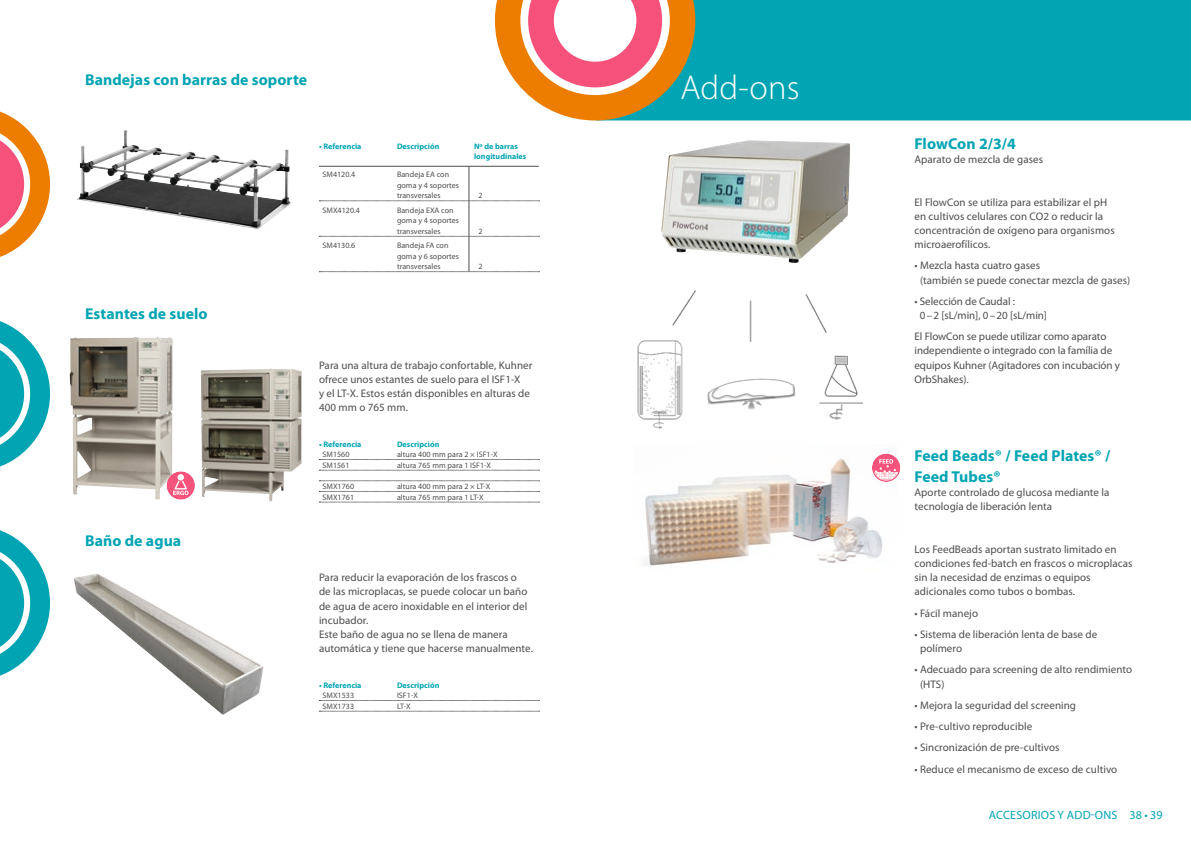
<style>
.page{position:relative;width:1191px;height:842px;background:#fff}
.page>*{position:absolute;margin:0;border:0;box-sizing:border-box;transform-origin:0 0}
.Head{font:300 34.5px "Myriad Pro";letter-spacing:.005em;color:#fff}
.Titel{font:700 15.8px "Myriad Pro";letter-spacing:.005em;color:#00a4b3}
.Titel__ohne_Abstand{font:700 15.8px/21.3px "Myriad Pro";letter-spacing:.005em;color:#00a4b3}
.Fusszeile{font:12px "Myriad Pro";letter-spacing:.02em;color:#00a4b3}
.Text{font:11px/14.2px "Myriad Pro";letter-spacing:.005em;color:#4d4d4c}
.Legende{font:8px/10.6px "Myriad Pro";letter-spacing:.005em;color:#4d4d4c}
.Absatzformat_2{font:8px "Myriad Pro";letter-spacing:.005em;color:#4d4d4c}
.Legende_Titel{font:700 8px/10.6px "Myriad Pro";letter-spacing:.005em;color:#00a4b3}
</style>
<div class="page">
<div style="left:695px;top:0;width:496px;height:120px;background:#00a4b3"></div>
<img style="left:77px;top:131px;width:215px;height:98px">
<svg style="left:319px;top:201px;width:220px;height:1px"></svg>
<svg style="left:319px;top:236px;width:220px;height:1px"></svg>
<svg style="left:319px;top:271px;width:220px;height:1px"></svg>
<hr style="left:469px;top:166px;width:1px;height:106px;background:#4d4d4c">
<hr style="left:319px;top:166px;width:220px;height:1px;background:#4d4d4c">
<img style="left:70px;top:337px;width:103px;height:162px">
<img style="left:201px;top:369px;width:101px;height:132px">
<svg style="left:319px;top:459px;width:220px;height:1px"></svg>
<svg style="left:319px;top:470px;width:220px;height:1px"></svg>
<svg style="left:319px;top:480px;width:220px;height:1px"></svg>
<svg style="left:319px;top:491px;width:220px;height:1px"></svg>
<svg style="left:319px;top:502px;width:220px;height:1px"></svg>
<svg style="left:319px;top:700px;width:220px;height:1px"></svg>
<svg style="left:319px;top:711px;width:220px;height:1px"></svg>
<svg style="left:0;top:111px;width:50px;height:146px"></svg>
<svg style="left:0;top:321px;width:50px;height:146px"></svg>
<svg style="left:0;top:530px;width:50px;height:146px"></svg>
<img style="left:74px;top:574px;width:190px;height:141px">
<div style="left:167px;top:471px;width:28px;height:29px;background:#f5537c;border-radius:50%"></div>
<svg style="left:173px;top:481px;width:15px;height:14px"></svg>
<div style="left:177px;top:474px;width:7px;height:6px;background:#fff;border-radius:50%"></div>
<svg style="left:495px;top:0;width:200px;height:120px"></svg>
<img style="left:643px;top:453px;width:254px;height:113px">
<div style="left:872px;top:454px;width:28px;height:28px;background:#f5537c;border-radius:50%"></div>
<svg style="left:874px;top:459px;width:24px;height:22px"></svg>
<img style="left:661px;top:140px;width:189px;height:123px">
<img style="left:638px;top:290px;width:224px;height:139px">
<p class="Titel" style="left:85px;top:69px;width:223px">Bandejas con barras de soporte</p>
<p class="Titel" style="left:85px;top:303px;width:124px">Estantes de suelo</p>
<p class="Titel" style="left:85px;top:530px;width:98px">Baño de agua</p>
<p class="Legende_Titel" style="left:319px;top:141px;width:44px">• Referencia</p>
<p class="Legende_Titel" style="left:397px;top:141px;width:44px">Descripción</p>
<p class="Legende_Titel" style="left:474px;top:141px;width:54px">Nº de barras longitudinales</p>
<p class="Legende" style="left:322px;top:169px;width:34px">SM4120.4</p>
<p class="Legende" style="left:397px;top:169px;width:64px">Bandeja EA con goma y 4 soportes transversales</p>
<p class="Legende" style="left:478px;top:190px;width:6px">2</p>
<p class="Legende" style="left:322px;top:204px;width:39px">SMX4120.4</p>
<p class="Legende" style="left:397px;top:204px;width:64px">Bandeja EXA con goma y 4 soportes transversales</p>
<p class="Legende" style="left:322px;top:240px;width:34px">SM4130.6</p>
<p class="Legende" style="left:397px;top:240px;width:64px">Bandeja FA con goma y 6 soportes transversales</p>
<p class="Legende" style="left:478px;top:226px;width:6px">2</p>
<p class="Legende" style="left:478px;top:261px;width:6px">2</p>
<p class="Text" style="left:319px;top:358px;width:215px">Para una altura de trabajo confortable, Kuhner ofrece unos estantes de suelo para el ISF1-X<br>y el LT-X. Estos están disponibles en alturas de 400 mm o 765 mm.</p>
<p class="Legende_Titel" style="left:319px;top:438px;width:44px">• Referencia</p>
<p class="Legende_Titel" style="left:397px;top:438px;width:44px">Descripción</p>
<p class="Absatzformat_2" style="left:322px;top:449px;width:28px">SM1560</p>
<p class="Absatzformat_2" style="left:397px;top:449px;width:102px">altura 400 mm para 2 × ISF1-X</p>
<p class="Absatzformat_2" style="left:322px;top:460px;width:28px">SM1561</p>
<p class="Absatzformat_2" style="left:397px;top:460px;width:96px">altura 765 mm para 1 ISF1-X</p>
<p class="Absatzformat_2" style="left:322px;top:481px;width:33px">SMX1760</p>
<p class="Absatzformat_2" style="left:397px;top:481px;width:95px">altura 400 mm para 2 × LT-X</p>
<p class="Absatzformat_2" style="left:322px;top:492px;width:33px">SMX1761</p>
<p class="Absatzformat_2" style="left:397px;top:492px;width:88px">altura 765 mm para 1 LT-X</p>
<p class="Text" style="left:319px;top:570px;width:215px">Para reducir la evaporación de los frascos o<br>de las microplacas, se puede colocar un baño de agua de acero inoxidable en el interior del incubador.<br>Este baño de agua no se llena de manera automática y tiene que hacerse manualmente.</p>
<p class="Legende_Titel" style="left:319px;top:679px;width:44px">• Referencia</p>
<p class="Legende_Titel" style="left:397px;top:679px;width:44px">Descripción</p>
<p class="Absatzformat_2" style="left:322px;top:690px;width:33px">SMX1533</p>
<p class="Absatzformat_2" style="left:397px;top:690px;width:22px">ISF1-X</p>
<p class="Absatzformat_2" style="left:322px;top:701px;width:33px">SMX1733</p>
<p class="Absatzformat_2" style="left:397px;top:701px;width:15px">LT-X</p>
<p class="Head" style="left:680px;top:67px;width:121px">Add-ons</p>
<p class="Titel__ohne_Abstand" style="left:914px;top:132px;width:103px">FlowCon 2/3/4</p>
<p class="Text" style="left:914px;top:152px;width:130px">Aparato de mezcla de gases</p>
<p class="Text" style="left:914px;top:195px;width:202px">El FlowCon se utiliza para estabilizar el pH en cultivos celulares con CO2 o reducir la concentración de oxígeno para organismos microaerofílicos.</p>
<p class="Text" style="left:920px;top:258px;width:212px;text-indent:-6px">• Mezcla hasta cuatro gases<br>(también se puede conectar mezcla de gases)</p>
<p class="Text" style="left:919px;top:294px;width:129px;text-indent:-5px">• Selección de Caudal :<br>0–2 [sL/min], 0–20 [sL/min]</p>
<p class="Text" style="left:914px;top:329px;width:207px">El FlowCon se puede utilizar como aparato independiente o integrado con la família de equipos Kuhner (Agitadores con incubación y OrbShakes).</p>
<p class="Titel__ohne_Abstand" style="left:914px;top:444px;width:197px">Feed Beads® / Feed Plates® /<br>Feed Tubes®</p>
<p class="Text" style="left:914px;top:485px;width:196px">Aporte controlado de glucosa mediante la tecnología de liberación lenta</p>
<p class="Text" style="left:914px;top:542px;width:219px">Los FeedBeads aportan sustrato limitado en condiciones fed-batch en frascos o microplacas sin la necesidad de enzimas o equipos adicionales como tubos o bombas.</p>
<p class="Text" style="left:914px;top:606px;width:65px">• Fácil manejo</p>
<p class="Text" style="left:920px;top:627px;width:179px;text-indent:-6px">• Sistema de liberación lenta de base de polímero</p>
<p class="Text" style="left:920px;top:662px;width:213px;text-indent:-6px">• Adecuado para screening de alto rendimiento (HTS)</p>
<p class="Text" style="left:914px;top:698px;width:163px">• Mejora la seguridad del screening</p>
<p class="Text" style="left:914px;top:719px;width:119px">• Pre-cultivo reproducible</p>
<p class="Text" style="left:914px;top:740px;width:146px">• Sincronización de pre-cultivos</p>
<p class="Text" style="left:914px;top:762px;width:204px">• Reduce el mecanismo de exceso de cultivo</p>
<p class="Fusszeile" style="left:988px;top:808px;width:175px">ACCESORIOS Y ADD-ONS 38 • 39</p>
</div>
